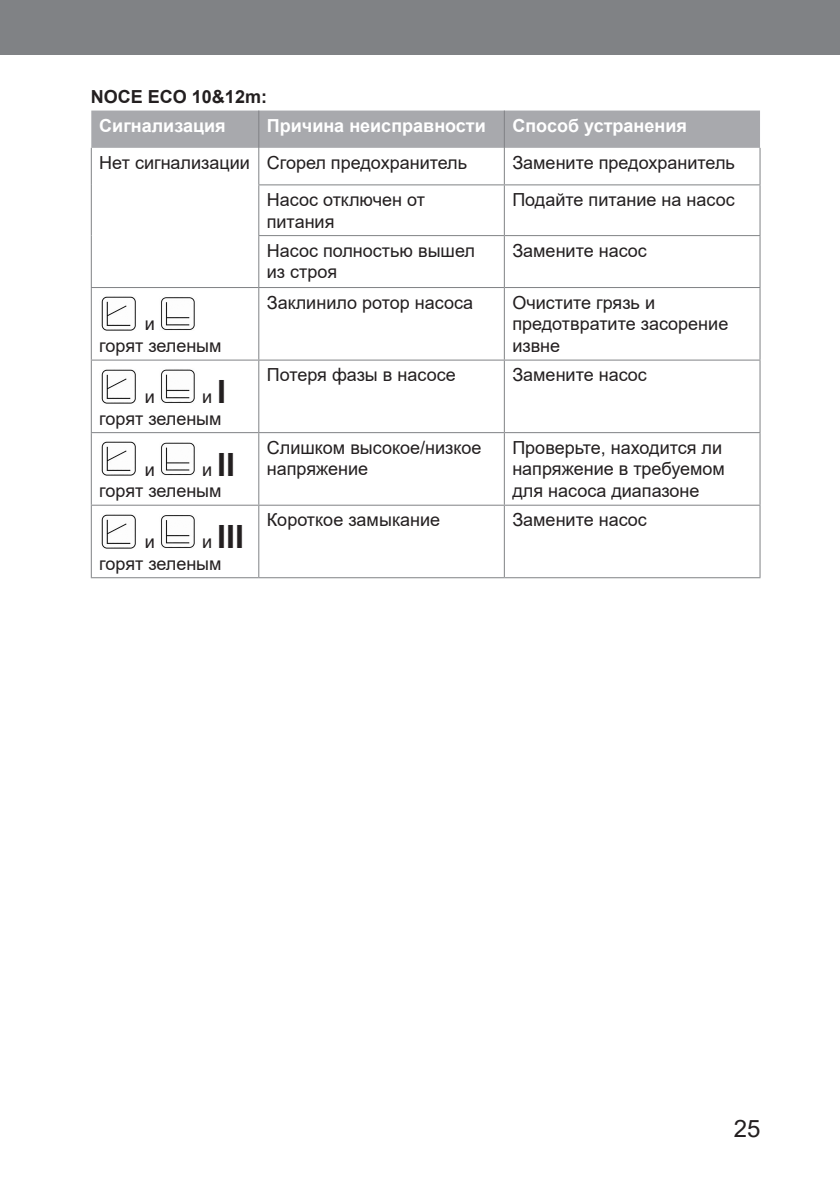
<style>
.page{position:relative;width:840px;height:1191px;background:#fff}
.page>*{position:absolute;margin:0;border:0;box-sizing:border-box;transform-origin:0 0}
.t1{font:700 32px "Arial";color:#231f20}
.t2{font:24px "Arial";color:#231f20}
.t3{font:18px/21.6px "Arial";color:#231f20}
.t4{font:700 18px "Arial";color:#fff}
.t5{font:700 18px "Arial";color:#231f20}
.s1{font-weight:700;font-size:32px}
.s2{font-weight:400;font-size:18px}
</style>
<div class="page">
<div style="left:0;top:0;width:839px;height:55px;background:#808285"></div>
<div style="left:91px;top:111px;width:668px;height:37px;background:#a8a9ad"></div>
<hr style="left:258px;top:111px;width:1px;height:37px;background:#808285">
<hr style="left:503px;top:111px;width:1px;height:37px;background:#808285">
<hr style="left:91px;top:148px;width:1px;height:37px;background:#808285">
<hr style="left:91px;top:185px;width:1px;height:51px;background:#808285">
<hr style="left:91px;top:236px;width:1px;height:51px;background:#808285">
<hr style="left:258px;top:148px;width:1px;height:36px;background:#808285">
<hr style="left:503px;top:148px;width:1px;height:36px;background:#808285">
<hr style="left:759px;top:148px;width:1px;height:36px;background:#808285">
<hr style="left:258px;top:184px;width:246px;height:1px;background:#808285">
<hr style="left:258px;top:185px;width:1px;height:50px;background:#808285">
<hr style="left:504px;top:184px;width:256px;height:1px;background:#808285">
<hr style="left:503px;top:185px;width:1px;height:50px;background:#808285">
<hr style="left:759px;top:185px;width:1px;height:50px;background:#808285">
<hr style="left:258px;top:235px;width:246px;height:1px;background:#808285">
<hr style="left:258px;top:236px;width:1px;height:51px;background:#808285">
<hr style="left:504px;top:235px;width:256px;height:1px;background:#808285">
<hr style="left:503px;top:236px;width:1px;height:51px;background:#808285">
<hr style="left:759px;top:236px;width:1px;height:51px;background:#808285">
<hr style="left:91px;top:287px;width:168px;height:1px;background:#808285">
<hr style="left:91px;top:288px;width:1px;height:71px;background:#808285">
<hr style="left:259px;top:287px;width:245px;height:1px;background:#808285">
<hr style="left:258px;top:288px;width:1px;height:71px;background:#808285">
<hr style="left:504px;top:287px;width:256px;height:1px;background:#808285">
<hr style="left:503px;top:288px;width:1px;height:71px;background:#808285">
<hr style="left:759px;top:288px;width:1px;height:71px;background:#808285">
<hr style="left:91px;top:359px;width:168px;height:1px;background:#808285">
<hr style="left:91px;top:360px;width:1px;height:72px;background:#808285">
<hr style="left:259px;top:359px;width:245px;height:1px;background:#808285">
<hr style="left:258px;top:360px;width:1px;height:72px;background:#808285">
<hr style="left:504px;top:359px;width:256px;height:1px;background:#808285">
<hr style="left:503px;top:360px;width:1px;height:72px;background:#808285">
<hr style="left:759px;top:360px;width:1px;height:72px;background:#808285">
<hr style="left:91px;top:432px;width:168px;height:1px;background:#808285">
<hr style="left:91px;top:433px;width:1px;height:72px;background:#808285">
<hr style="left:259px;top:432px;width:245px;height:1px;background:#808285">
<hr style="left:258px;top:433px;width:1px;height:72px;background:#808285">
<hr style="left:504px;top:432px;width:256px;height:1px;background:#808285">
<hr style="left:503px;top:433px;width:1px;height:72px;background:#808285">
<hr style="left:759px;top:433px;width:1px;height:72px;background:#808285">
<hr style="left:91px;top:505px;width:168px;height:1px;background:#808285">
<hr style="left:91px;top:506px;width:1px;height:71px;background:#808285">
<hr style="left:259px;top:505px;width:245px;height:1px;background:#808285">
<hr style="left:258px;top:506px;width:1px;height:71px;background:#808285">
<hr style="left:504px;top:505px;width:256px;height:1px;background:#808285">
<hr style="left:503px;top:506px;width:1px;height:71px;background:#808285">
<hr style="left:759px;top:506px;width:1px;height:71px;background:#808285">
<hr style="left:91px;top:577px;width:168px;height:1px;background:#808285">
<hr style="left:259px;top:577px;width:245px;height:1px;background:#808285">
<hr style="left:504px;top:577px;width:256px;height:1px;background:#808285">
<img style="left:101px;top:296px;width:35px;height:34px">
<img style="left:161px;top:297px;width:34px;height:33px">
<img style="left:101px;top:369px;width:35px;height:34px">
<img style="left:161px;top:369px;width:34px;height:34px">
<img style="left:101px;top:441px;width:35px;height:34px">
<img style="left:161px;top:442px;width:34px;height:33px">
<img style="left:101px;top:514px;width:35px;height:34px">
<img style="left:161px;top:515px;width:34px;height:33px">
<p class="t5" style="left:91px;top:84px;width:178px">NOCE ECO 10&amp;12m:</p>
<p class="t4" style="left:99px;top:113px;width:128px">Сигнализация</p>
<p class="t4" style="left:267px;top:113px;width:220px">Причина неисправности</p>
<p class="t4" style="left:512px;top:113px;width:176px">Способ устранения</p>
<p class="t3" style="left:99px;top:152px;width:152px">Нет сигнализации</p>
<p class="t3" style="left:267px;top:152px;width:202px">Сгорел предохранитель</p>
<p class="t3" style="left:512px;top:152px;width:224px">Замените предохранитель</p>
<p class="t3" style="left:267px;top:189px;width:159px">Насос отключен от питания</p>
<p class="t3" style="left:512px;top:189px;width:224px">Подайте питание на насос</p>
<p class="t3" style="left:267px;top:239px;width:210px">Насос полностью вышел из строя</p>
<p class="t3" style="left:512px;top:239px;width:136px">Замените насос</p>
<p class="t3" style="left:145px;top:313px;width:12px">и</p>
<p class="t3" style="left:99px;top:335px;width:124px">горят зеленым</p>
<p class="t3" style="left:267px;top:291px;width:208px">Заклинило ротор насоса</p>
<p class="t3" style="left:512px;top:291px;width:217px">Очистите грязь и предотвратите засорение извне</p>
<p class="t3" style="left:99px;top:386px;width:128px;text-align:right">и <span class="s1">I<br></span>горят зеленым</p>
<p class="t3" style="left:145px;top:386px;width:12px">и</p>
<p class="t1" style="left:202px;top:442px;width:34px"><span class="s2">и</span> II</p>
<p class="t3" style="left:99px;top:480px;width:124px">горят зеленым</p>
<p class="t3" style="left:145px;top:458px;width:12px">и</p>
<p class="t1" style="left:202px;top:514px;width:43px"><span class="s2">и</span> III</p>
<p class="t3" style="left:99px;top:552px;width:124px">горят зеленым</p>
<p class="t3" style="left:145px;top:531px;width:12px">и</p>
<p class="t3" style="left:267px;top:364px;width:190px">Потеря фазы в насосе</p>
<p class="t3" style="left:512px;top:364px;width:136px">Замените насос</p>
<p class="t3" style="left:267px;top:436px;width:216px">Слишком высокое/низкое напряжение</p>
<p class="t3" style="left:512px;top:436px;width:214px">Проверьте, находится ли напряжение в требуемом для насоса диапазоне</p>
<p class="t3" style="left:267px;top:509px;width:175px">Короткое замыкание</p>
<p class="t3" style="left:512px;top:509px;width:136px">Замените насос</p>
<p class="t2" style="left:733px;top:1111px;width:28px">25</p>
</div>
